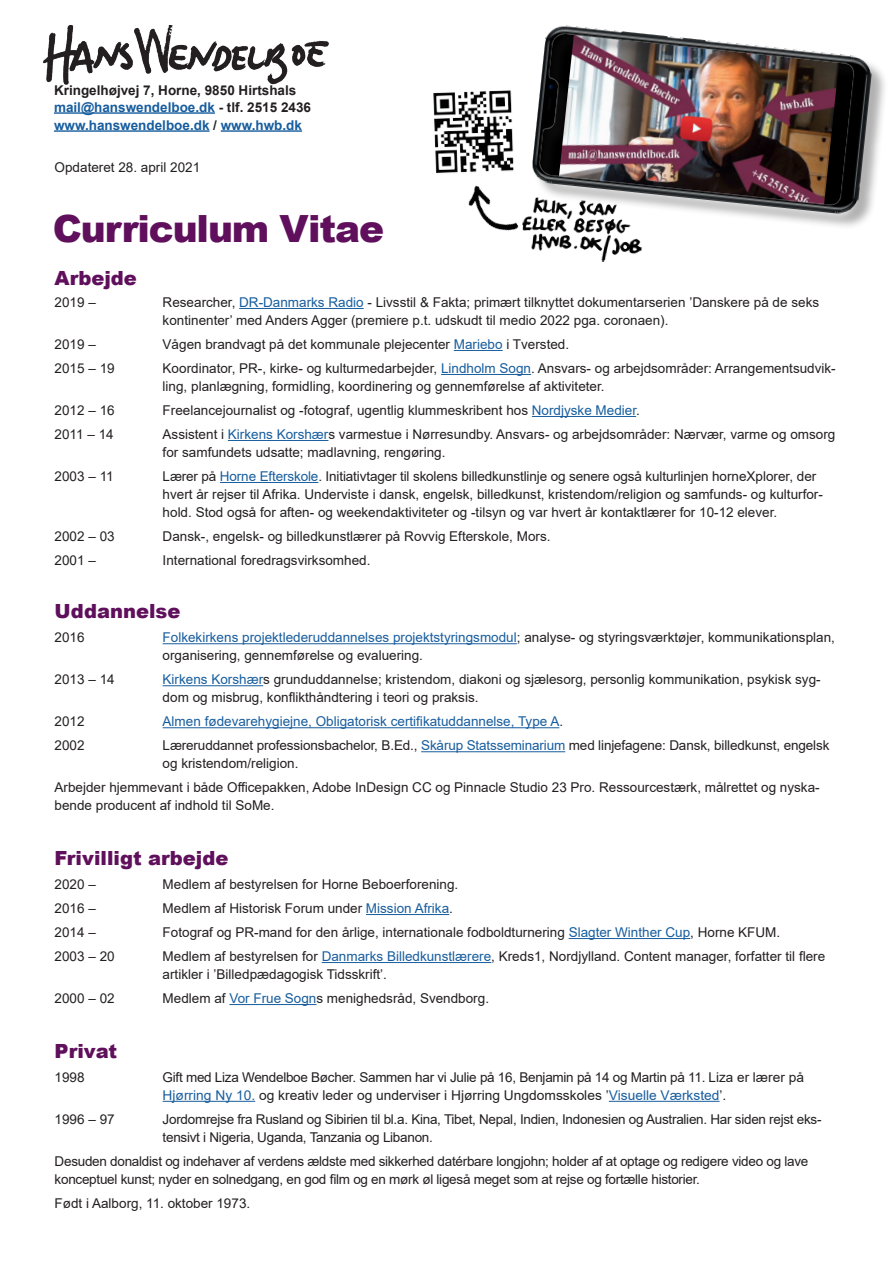
<style>
.page{position:relative;width:893px;height:1263px;background:#fff}
.page>*{position:absolute;margin:0;border:0;box-sizing:border-box;transform-origin:0 0}
.t1{font:900 37.5px "Arial";letter-spacing:-.03em;color:#5f0f5b}
.t2{font:900 19.5px "Arial";color:#5f0f5b}
.t3{font:13.5px/18px "Arial";color:#231f20}
.t4{font:13.5px/18px "Arial";letter-spacing:-.02em;color:#231f20}
.t5{font:700 13.5px/16.2px "Arial";color:#231f20}
.t6{font:13.5px "Arial";color:#175d9e}
.t7{font:700 13.5px "Arial";color:#175d9e}
.s1{color:#175d9e}
.s2{color:#231f20}
</style>
<div class="page">
<img style="left:42px;top:26px;width:287px;height:59px">
<hr style="left:54px;top:112px;width:161px;height:2px;background:#175d9e">
<hr style="left:54px;top:130px;width:156px;height:2px;background:#175d9e">
<hr style="left:221px;top:130px;width:81px;height:2px;background:#175d9e">
<hr style="left:239px;top:308px;width:125px;height:1px;background:#175d9e">
<hr style="left:454px;top:350px;width:49px;height:1px;background:#175d9e">
<hr style="left:441px;top:374px;width:90px;height:1px;background:#175d9e">
<hr style="left:532px;top:416px;width:104px;height:1px;background:#175d9e">
<hr style="left:228px;top:440px;width:100px;height:1px;background:#175d9e">
<hr style="left:220px;top:482px;width:98px;height:1px;background:#175d9e">
<hr style="left:163px;top:643px;width:354px;height:1px;background:#175d9e">
<hr style="left:163px;top:685px;width:100px;height:1px;background:#175d9e">
<hr style="left:163px;top:727px;width:396px;height:1px;background:#175d9e">
<hr style="left:421px;top:751px;width:144px;height:1px;background:#175d9e">
<hr style="left:366px;top:914px;width:83px;height:1px;background:#175d9e">
<hr style="left:569px;top:938px;width:121px;height:1px;background:#175d9e">
<hr style="left:322px;top:962px;width:169px;height:1px;background:#175d9e">
<hr style="left:229px;top:1004px;width:87px;height:1px;background:#175d9e">
<hr style="left:163px;top:1101px;width:92px;height:1px;background:#175d9e">
<hr style="left:609px;top:1101px;width:111px;height:1px;background:#175d9e">
<img style="left:523px;top:216px;width:119px;height:46px">
<img style="left:468px;top:185px;width:55px;height:46px">
<img style="left:433px;top:90px;width:81px;height:83px">
<div style="left:533px;top:28px;width:355px;height:202px;background:#231f20;opacity:.35"></div>
<img style="left:532px;top:25px;width:341px;height:191px">
<p class="t5" style="left:54px;top:83px;width:258px">Kringelhøjvej 7, Horne, 9850 Hirtshals <span class="s1">mail@hanswendelboe.dk</span> - tlf. 2515 2436</p>
<p class="t7" style="left:54px;top:115px;width:250px">www.hanswendelboe.dk <span class="s2">/</span> www.hwb.dk</p>
<p class="t3" style="left:55px;top:158px;width:147px">Opdateret 28. april 2021</p>
<h1 class="t1" style="left:53px;top:201px;width:333px">Curriculum Vitae</h1>
<h2 class="t2" style="left:55px;top:263px;width:84px">Arbejde</h2>
<p class="t3" style="left:55px;top:293px;width:43px">2019 –</p>
<p class="t3" style="left:163px;top:293px;width:658px">Researcher, <span class="s1">DR-Danmarks Radio</span> - Livsstil &amp; Fakta; primært tilknyttet dokumentarserien ’Danskere på de seks kontinenter’ med Anders Agger (premiere p.t. udskudt til medio 2022 pga. coronaen).</p>
<p class="t3" style="left:55px;top:335px;width:43px">2019 –</p>
<p class="t3" style="left:163px;top:335px;width:408px">Vågen brandvagt på det kommunale plejecenter <span class="s1">Mariebo</span> i Tversted.</p>
<p class="t3" style="left:55px;top:359px;width:62px">2015 – 19</p>
<p class="t3" style="left:163px;top:359px;width:675px">Koordinator, PR-, kirke- og kulturmedarbejder, <span class="s1">Lindholm Sogn</span>. Ansvars- og arbejdsområder: Arrangementsudvik&shy;ling, planlægning, formidling, koordinering og gennemførelse af aktiviteter.</p>
<p class="t3" style="left:55px;top:401px;width:62px">2012 – 16</p>
<p class="t3" style="left:163px;top:401px;width:479px">Freelancejournalist og -fotograf, ugentlig klummeskribent hos <span class="s1">Nordjyske Medier</span>.</p>
<p class="t3" style="left:55px;top:425px;width:61px">2011 – 14</p>
<p class="t3" style="left:163px;top:425px;width:674px">Assistent i <span class="s1">Kirkens Korshær</span>s varmestue i Nørresundby. Ansvars- og arbejdsområder: Nærvær, varme og omsorg for samfundets udsatte; madlavning, rengøring.</p>
<p class="t3" style="left:55px;top:467px;width:61px">2003 – 11</p>
<p class="t3" style="left:163px;top:467px;width:662px">Lærer på <span class="s1">Horne Efterskole</span>. Initiativtager til skolens billedkunstlinje og senere også kulturlinjen horneXplorer, der hvert år rejser til Afrika. Underviste i dansk, engelsk, billedkunst, kristendom/religion og samfunds- og kulturfor&shy;hold. Stod også for aften- og weekendaktiviteter og -tilsyn og var hvert år kontaktlærer for 10-12 elever.</p>
<p class="t3" style="left:55px;top:527px;width:62px">2002 – 03</p>
<p class="t3" style="left:163px;top:527px;width:389px">Dansk-, engelsk- og billedkunstlærer på Rovvig Efterskole, Mors.</p>
<p class="t3" style="left:55px;top:551px;width:43px">2001 –</p>
<p class="t3" style="left:163px;top:551px;width:209px">International foredragsvirksomhed.</p>
<h2 class="t2" style="left:55px;top:597px;width:127px">Uddannelse</h2>
<p class="t3" style="left:55px;top:628px;width:32px">2016</p>
<p class="t3" style="left:163px;top:628px;width:674px"><span class="s1">Folkekirkens projektlederuddannelses projektstyringsmodul</span>; analyse- og styringsværktøjer, kommunikationsplan, organisering, gennemførelse og evaluering.</p>
<p class="t3" style="left:55px;top:670px;width:62px">2013 – 14</p>
<p class="t3" style="left:163px;top:670px;width:659px"><span class="s1">Kirkens Korshær</span>s grunduddannelse; kristendom, diakoni og sjælesorg, personlig kommunikation, psykisk syg&shy;dom og misbrug, konflikthåndtering i teori og praksis.</p>
<p class="t3" style="left:55px;top:712px;width:32px">2012</p>
<p class="t6" style="left:163px;top:712px;width:402px">Almen fødevarehygiejne, Obligatorisk certifikatuddannelse, Type A<span class="s2">.</span></p>
<p class="t3" style="left:55px;top:736px;width:32px">2002</p>
<p class="t3" style="left:163px;top:736px;width:668px">Læreruddannet professionsbachelor, B.Ed., <span class="s1">Skårup Statsseminarium</span> med linjefagene: Dansk, billedkunst, engelsk og kristendom/religion.</p>
<p class="t3" style="left:55px;top:778px;width:767px">Arbejder hjemmevant i både Officepakken, Adobe InDesign CC og Pinnacle Studio 23 Pro. Ressourcestærk, målrettet og nyska&shy;bende producent af indhold til SoMe.</p>
<h2 class="t2" style="left:55px;top:844px;width:175px">Frivilligt arbejde</h2>
<p class="t3" style="left:55px;top:875px;width:43px">2020 –</p>
<p class="t3" style="left:163px;top:875px;width:297px">Medlem af bestyrelsen for Horne Beboerforening.</p>
<p class="t3" style="left:55px;top:899px;width:43px">2016 –</p>
<p class="t3" style="left:163px;top:899px;width:292px">Medlem af Historisk Forum under <span class="s1">Mission Afrika</span>.</p>
<p class="t3" style="left:55px;top:923px;width:43px">2014 –</p>
<p class="t3" style="left:163px;top:923px;width:619px">Fotograf og PR-mand for den årlige, internationale fodboldturnering <span class="s1">Slagter Winther Cup</span>, Horne KFUM.</p>
<p class="t3" style="left:55px;top:947px;width:62px">2003 – 20</p>
<p class="t3" style="left:163px;top:947px;width:664px">Medlem af bestyrelsen for <span class="s1">Danmarks Billedkunstlærere</span>, Kreds1, Nordjylland. Content manager, forfatter til flere artikler i ’Billedpædagogisk Tidsskrift’.</p>
<p class="t3" style="left:55px;top:989px;width:62px">2000 – 02</p>
<p class="t3" style="left:163px;top:989px;width:328px">Medlem af <span class="s1">Vor Frue Sogn</span>s menighedsråd, Svendborg.</p>
<h2 class="t2" style="left:55px;top:1037px;width:64px">Privat</h2>
<p class="t3" style="left:55px;top:1068px;width:32px">1998</p>
<p class="t3" style="left:163px;top:1068px;width:643px">Gift med Liza Wendelboe Bøcher. Sammen har vi Julie på 16, Benjamin på 14 og Martin på 11. Liza er lærer på<br><span class="s1">Hjørring Ny 10.</span> og kreativ leder og underviser i Hjørring Ungdomsskoles ’<span class="s1">Visuelle Værksted</span>’.</p>
<p class="t3" style="left:55px;top:1110px;width:62px">1996 – 97</p>
<p class="t4" style="left:163px;top:1110px;width:660px">Jordomrejse fra Rusland og Sibirien til bl.a. Kina, Tibet, Nepal, Indien, Indonesien og Australien. Har siden rejst eks&shy;tensivt i Nigeria, Uganda, Tanzania og Libanon.</p>
<p class="t4" style="left:55px;top:1152px;width:755px">Desuden donaldist og indehaver af verdens ældste med sikkerhed datérbare longjohn; holder af at optage og redigere video og lave konceptuel kunst; nyder en solnedgang, en god film og en mørk øl ligeså meget som at rejse og fortælle historier.</p>
<p class="t3" style="left:55px;top:1194px;width:197px">Født i Aalborg, 11. oktober 1973.</p>
</div>
